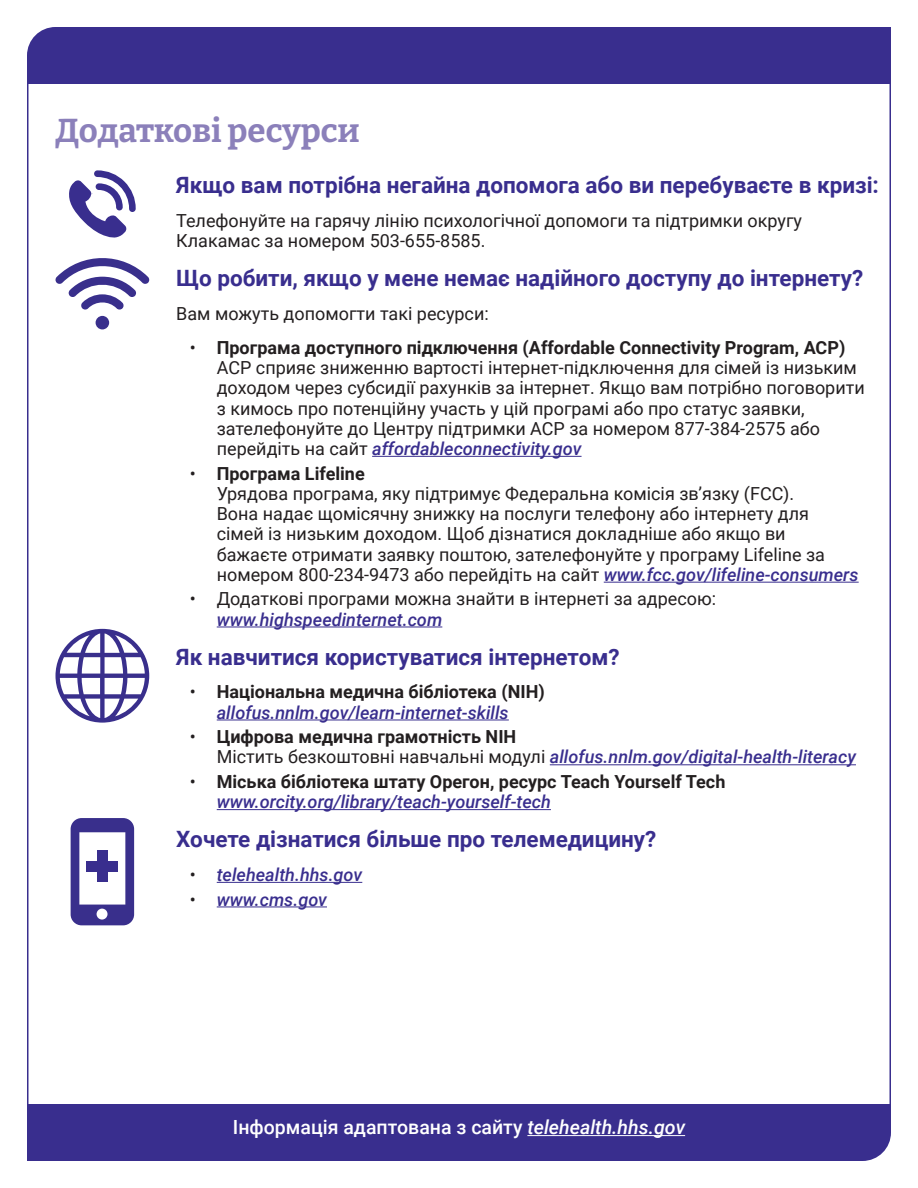
<style>
.page{position:relative;width:918px;height:1188px;background:#fff}
.page>*{position:absolute;margin:0;border:0;box-sizing:border-box;transform-origin:0 0}
.Subtitle{font:700 33px "Bitter";letter-spacing:-.005em;color:#8b80ba}
.Mini_heading{font:700 22.5px "Roboto";color:#392e8e}
.t1{font:500 19.5px "Roboto";color:#fff}
.Bullet_second_line{font:18px/20.2px "Roboto";color:#231f20}
.t2{font:700 18px "Roboto";color:#231f20}
.Bullet_second_line-2{font:italic 500 18px "Roboto";color:#392e8e}
.Body{font:18px/20.2px "Roboto";color:#231f20}
.s1{font-weight:400}
.s2{font-weight:500;font-style:italic;color:#392e8e}
.s3{font-weight:400;font-style:normal;color:#231f20}
.s4{font-style:italic}
</style>
<div class="page">
<div style="left:27px;top:27px;width:864px;height:57px;background:#392e8e"></div>
<div style="left:27px;top:1104px;width:864px;height:57px;background:#392e8e"></div>
<hr style="left:527px;top:1135px;width:158px;height:1px;background:#fff">
<hr style="left:372px;top:456px;width:210px;height:1px;background:#392e8e">
<hr style="left:604px;top:582px;width:255px;height:1px;background:#392e8e">
<hr style="left:217px;top:627px;width:225px;height:1px;background:#392e8e">
<hr style="left:217px;top:720px;width:292px;height:1px;background:#392e8e">
<hr style="left:550px;top:764px;width:306px;height:1px;background:#392e8e">
<hr style="left:217px;top:809px;width:334px;height:1px;background:#392e8e">
<hr style="left:217px;top:882px;width:145px;height:1px;background:#392e8e">
<hr style="left:217px;top:907px;width:110px;height:1px;background:#392e8e">
<svg style="left:56px;top:258px;width:93px;height:71px"></svg>
<svg style="left:56px;top:629px;width:93px;height:94px"></svg>
<svg style="left:69px;top:170px;width:67px;height:68px"></svg>
<svg style="left:71px;top:818px;width:63px;height:107px"></svg>
<div style="left:87px;top:861px;width:31px;height:11px;background:#392e8e"></div>
<div style="left:97px;top:851px;width:11px;height:31px;background:#392e8e"></div>
<p class="Subtitle" style="left:56px;top:109px;width:306px">Додаткові ресурси</p>
<p class="Mini_heading" style="left:176px;top:170px;width:704px">Якщо вам потрібна негайна допомога або ви перебуваєте в кризі:</p>
<p class="Body" style="left:176px;top:210px;width:627px">Телефонуйте на гарячу лінію психологічної допомоги та підтримки округу<br>Клакамас за номером 503-655-8585.</p>
<p class="Mini_heading" style="left:176px;top:263px;width:688px">Що робити, якщо у мене немає надійного доступу до інтернету?</p>
<p class="Body" style="left:176px;top:303px;width:314px">Вам можуть допомогти такі ресурси:</p>
<p class="t2" style="left:190px;top:335px;width:657px"><span class="s1">•</span> Програма доступного підключення (Affordable Connectivity Program, ACP)</p>
<p class="Bullet_second_line" style="left:217px;top:357px;width:650px">ACP сприяє зниженню вартості інтернет-підключення для сімей із низьким доходом через субсидії рахунків за інтернет. Якщо вам потрібно поговорити з кимось про потенційну участь у цій програмі або про статус заявки, зателефонуйте до Центру підтримки ACP за номером 877-384-2575 або перейдіть на сайт <span class="s2">affordableconnectivity.gov</span></p>
<p class="t2" style="left:190px;top:461px;width:177px"><span class="s1">•</span> Програма Lifeline</p>
<p class="Bullet_second_line" style="left:217px;top:483px;width:643px">Урядова програма, яку підтримує Федеральна комісія зв’язку (FCC).<br>Вона надає щомісячну знижку на послуги телефону або інтернету для сімей із низьким доходом. Щоб дізнатися докладніше або якщо ви бажаєте отримати заявку поштою, зателефонуйте у програму Lifeline за номером 800-234-9473 або перейдіть на сайт <span class="s2">www.fcc.gov/lifeline-consumers</span></p>
<p class="Bullet_second_line" style="left:217px;top:588px;width:501px;text-indent:-27px">• Додаткові програми можна знайти в інтернеті за адресою: <span class="s2">www.highspeedinternet.com</span></p>
<p class="Mini_heading" style="left:176px;top:641px;width:445px">Як навчитися користуватися інтернетом?</p>
<p class="t2" style="left:190px;top:679px;width:357px"><span class="s1">•</span> Національна медична бібліотека (NIH)</p>
<p class="Bullet_second_line-2" style="left:217px;top:700px;width:294px">allofus.nnlm.gov/learn-internet-skills</p>
<p class="t2" style="left:190px;top:724px;width:328px"><span class="s1">•</span> Цифрова медична грамотність NIH</p>
<p class="Bullet_second_line-2" style="left:217px;top:744px;width:641px"><span class="s3">Містить безкоштовні навчальні модулі</span> allofus.nnlm.gov/digital-health-literacy</p>
<p class="t2" style="left:190px;top:769px;width:537px"><span class="s1">•</span> Міська бібліотека штату Орегон, ресурс Teach Yourself Tech</p>
<p class="Bullet_second_line-2" style="left:217px;top:789px;width:336px">www.orcity.org/library/teach-yourself-tech</p>
<p class="Mini_heading" style="left:176px;top:824px;width:482px">Хочете дізнатися більше про телемедицину?</p>
<p class="Bullet_second_line-2" style="left:190px;top:862px;width:174px"><span class="s3">•</span> telehealth.hhs.gov</p>
<p class="Bullet_second_line-2" style="left:190px;top:887px;width:139px"><span class="s3">•</span> www.cms.gov</p>
<p class="t1" style="left:233px;top:1114px;width:454px">Інформація адаптована з сайту <span class="s4">telehealth.hhs.gov</span></p>
</div>
